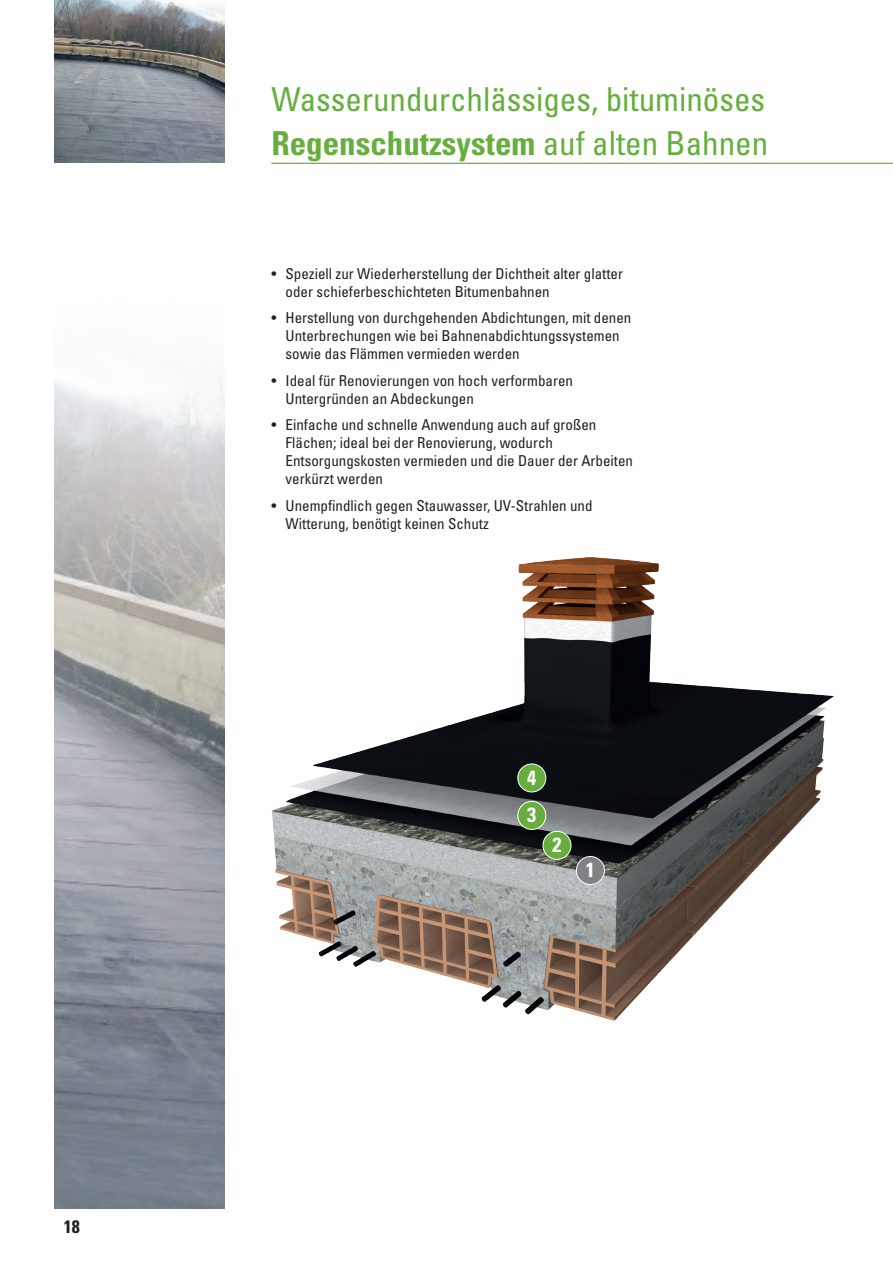
<style>
.page{position:relative;width:893px;height:1263px;background:#fff}
.page>*{position:absolute;margin:0;border:0;box-sizing:border-box;transform-origin:0 0}
.t1{font:condensed 33px/43.5px "Univers LT Std";color:#66ae3d}
.t2{font:700 condensed 20.55px "Univers LT Std";color:#fff}
.t3{font:700 condensed 18px "Univers LT Std";color:#231f20}
.t4{font:condensed 15px/18px "Univers LT Std";color:#231f20}
.s1{font-weight:700}
</style>
<div class="page">
<img style="left:272px;top:557px;width:562px;height:464px">
<hr style="left:271px;top:163px;width:622px;height:1px;background:#66ae3d">
<img style="left:54px;top:376px;width:170px;height:833px">
<img style="left:54px;top:0;width:170px;height:163px">
<div style="left:518px;top:801px;width:28px;height:28px;background:#66ae3d;border-radius:50%"></div>
<div style="left:517px;top:801px;width:29px;height:29px;border:1px solid #fff;border-radius:50%"></div>
<div style="left:518px;top:764px;width:28px;height:28px;background:#66ae3d;border-radius:50%"></div>
<div style="left:517px;top:763px;width:29px;height:29px;border:1px solid #fff;border-radius:50%"></div>
<div style="left:543px;top:831px;width:28px;height:28px;background:#66ae3d;border-radius:50%"></div>
<div style="left:543px;top:831px;width:28px;height:29px;border:1px solid #fff;border-radius:50%"></div>
<div style="left:576px;top:856px;width:28px;height:28px;background:#808285;border-radius:50%"></div>
<div style="left:576px;top:856px;width:29px;height:29px;border:1px solid #fff;border-radius:50%"></div>
<p class="t3" style="left:64px;top:1216px;width:17px">18</p>
<p class="t1" style="left:271px;top:77px;width:498px">Wasserundurchlässiges, bituminöses<br><span class="s1">Regenschutzsystem</span> auf alten Bahnen</p>
<p class="t4" style="left:286px;top:264px;width:339px;text-indent:-14px">• Speziell zur Wiederherstellung der Dichtheit alter glatter oder schieferbeschichteten Bitumenbahnen</p>
<p class="t4" style="left:286px;top:309px;width:347px;text-indent:-14px">• Herstellung von durchgehenden Abdichtungen, mit denen<br>Unterbrechungen wie bei Bahnenabdichtungssystemen sowie das Flämmen vermieden werden</p>
<p class="t4" style="left:286px;top:371px;width:289px;text-indent:-14px">• Ideal für Renovierungen von hoch verformbaren<br>Untergründen an Abdeckungen</p>
<p class="t4" style="left:286px;top:416px;width:349px;text-indent:-14px">• Einfache und schnelle Anwendung auch auf großen Flächen; ideal bei der Renovierung, wodurch Entsorgungskosten vermieden und die Dauer der Arbeiten verkürzt werden</p>
<p class="t4" style="left:286px;top:496px;width:308px;text-indent:-14px">• Unempfindlich gegen Stauwasser, UV-Strahlen und<br>Witterung, benötigt keinen Schutz</p>
<p class="t2" style="left:527px;top:765px;width:11px">4</p>
<p class="t2" style="left:527px;top:802px;width:11px">3</p>
<p class="t2" style="left:552px;top:832px;width:11px">2</p>
<p class="t2" style="left:586px;top:857px;width:11px">1</p>
</div>
